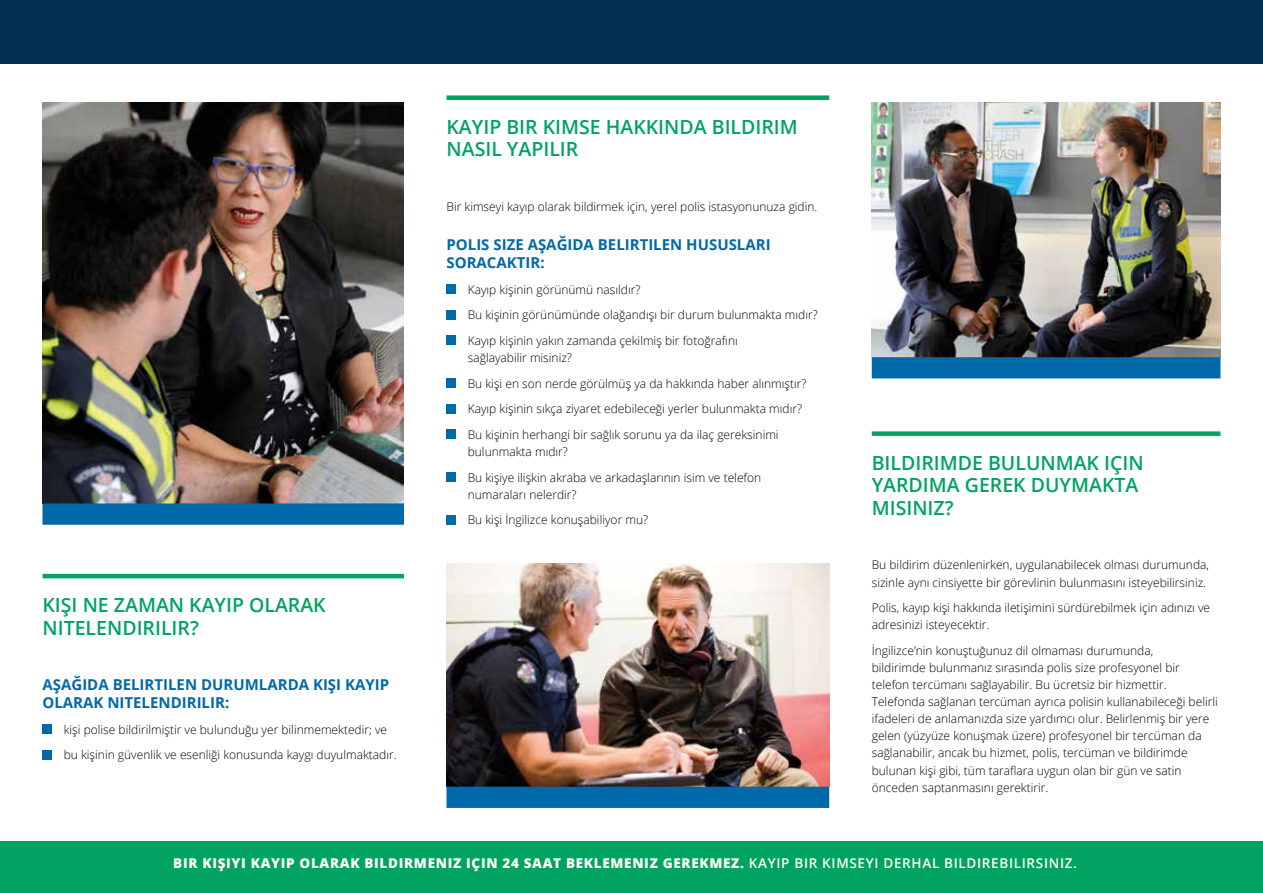
<style>
.page{position:relative;width:1263px;height:893px;background:#fff}
.page>*{position:absolute;margin:0;border:0;box-sizing:border-box;transform-origin:0 0}
.t1{font:600 19.5px/22.5px "Open Sans";color:#00a361}
.t2{font:700 15px/18px "Open Sans";color:#0069a9}
.t3{font:800 13.5px "Open Sans";letter-spacing:.05em;color:#fff}
.t4{font:300 12px/17.1px "Open Sans";color:#000}
.s1{font-weight:600}
</style>
<div class="page">
<hr style="left:43px;top:574px;width:361px;height:4px;background:#00a361">
<div style="left:43px;top:724px;width:9px;height:10px;background:#0069a9"></div>
<div style="left:43px;top:750px;width:9px;height:9px;background:#0069a9"></div>
<div style="left:446px;top:95px;width:383px;height:5px;background:#00a361"></div>
<div style="left:446px;top:284px;width:10px;height:10px;background:#0069a9"></div>
<div style="left:446px;top:310px;width:10px;height:9px;background:#0069a9"></div>
<div style="left:446px;top:335px;width:10px;height:10px;background:#0069a9"></div>
<div style="left:446px;top:378px;width:10px;height:10px;background:#0069a9"></div>
<div style="left:446px;top:404px;width:10px;height:9px;background:#0069a9"></div>
<div style="left:446px;top:429px;width:10px;height:10px;background:#0069a9"></div>
<div style="left:446px;top:472px;width:10px;height:10px;background:#0069a9"></div>
<div style="left:446px;top:515px;width:10px;height:9px;background:#0069a9"></div>
<div style="left:872px;top:431px;width:348px;height:5px;background:#00a361"></div>
<div style="left:0;top:0;width:1263px;height:64px;background:#002f52"></div>
<img style="left:43px;top:102px;width:361px;height:401px">
<img style="left:446px;top:563px;width:383px;height:224px">
<img style="left:872px;top:102px;width:348px;height:255px">
<div style="left:43px;top:503px;width:361px;height:22px;background:#0069a9"></div>
<div style="left:446px;top:787px;width:383px;height:21px;background:#0069a9"></div>
<div style="left:872px;top:357px;width:348px;height:21px;background:#0069a9"></div>
<div style="left:0;top:842px;width:1263px;height:51px;background:#00a361"></div>
<h1 class="t1" style="left:43px;top:594px;width:285px">KIŞI NE ZAMAN KAYIP OLARAK<br>NITELENDIRILIR?</h1>
<p class="t2" style="left:43px;top:675px;width:348px">AŞAĞIDA BELIRTILEN DURUMLARDA KIŞI KAYIP<br>OLARAK NITELENDIRILIR:</p>
<p class="t4" style="left:64px;top:716px;width:334px;line-height:25.7px">kişi polise bildirilmiştir ve bulunduğu yer bilinmemektedir; ve bu kişinin güvenlik ve esenliği konusunda kaygı duyulmaktadır.</p>
<h1 class="t1" style="left:446px;top:115px;width:353px">KAYIP BIR KIMSE HAKKINDA BILDIRIM<br>NASIL YAPILIR</h1>
<p class="t4" style="left:446px;top:198px;width:372px">Bir kimseyi kayıp olarak bildirmek için, yerel polis istasyonunuza gidin.</p>
<p class="t2" style="left:446px;top:235px;width:326px">POLIS SIZE AŞAĞIDA BELIRTILEN HUSUSLARI<br>SORACAKTIR:</p>
<p class="t4" style="left:468px;top:276px;width:351px;line-height:25.7px">Kayıp kişinin görünümü nasıldır?<br>Bu kişinin görünümünde olağandışı bir durum bulunmakta mıdır?<br>Kayıp kişinin yakın zamanda çekilmiş bir fotoğrafını</p>
<p class="t4" style="left:468px;top:345px;width:340px;line-height:25.7px">sağlayabilir misiniz?<br>Bu kişi en son nerde görülmüş ya da hakkında haber alınmıştır?<br>Kayıp kişinin sıkça ziyaret edebileceği yerler bulunmakta mıdır?<br>Bu kişinin herhangi bir sağlık sorunu ya da ilaç gereksinimi</p>
<p class="t4" style="left:468px;top:439px;width:295px;line-height:25.7px">bulunmakta mıdır?<br>Bu kişiye ilişkin akraba ve arkadaşlarının isim ve telefon</p>
<p class="t4" style="left:468px;top:481px;width:182px;line-height:25.7px">numaraları nelerdir?<br>Bu kişi İngilizce konuşabiliyor mu?</p>
<h1 class="t1" style="left:872px;top:451px;width:273px">BILDIRIMDE BULUNMAK IÇIN<br>YARDIMA GEREK DUYMAKTA<br>MISINIZ?</h1>
<p class="t4" style="left:872px;top:556px;width:339px">Bu bildirim düzenlenirken, uygulanabilecek olması durumunda, sizinle aynı cinsiyette bir görevlinin bulunmasını isteyebilirsiniz.</p>
<p class="t4" style="left:872px;top:599px;width:340px">Polis, kayıp kişi hakkında iletişimini sürdürebilmek için adınızı ve adresinizi isteyecektir.</p>
<p class="t4" style="left:872px;top:642px;width:348px">İngilizce’nin konuştuğunuz dil olmaması durumunda,<br>bildirimde bulunmanız sırasında polis size profesyonel bir telefon tercümanı sağlayabilir. Bu ücretsiz bir hizmettir.<br>Telefonda sağlanan tercüman ayrıca polisin kullanabileceği belirli ifadeleri de anlamanızda size yardımcı olur. Belirlenmiş bir yere gelen (yüzyüze konuşmak üzere) profesyonel bir tercüman da sağlanabilir, ancak bu hizmet, polis, tercüman ve bildirimde bulunan kişi gibi, tüm taraflara uygun olan bir gün ve satin önceden saptanmasını gerektirir.</p>
<p class="t3" style="left:173px;top:853px;width:905px">BIR KIŞIYI KAYIP OLARAK BILDIRMENIZ IÇIN 24 SAAT BEKLEMENIZ GEREKMEZ. <span class="s1">KAYIP BIR KIMSEYI DERHAL BILDIREBILIRSINIZ.</span></p>
</div>
